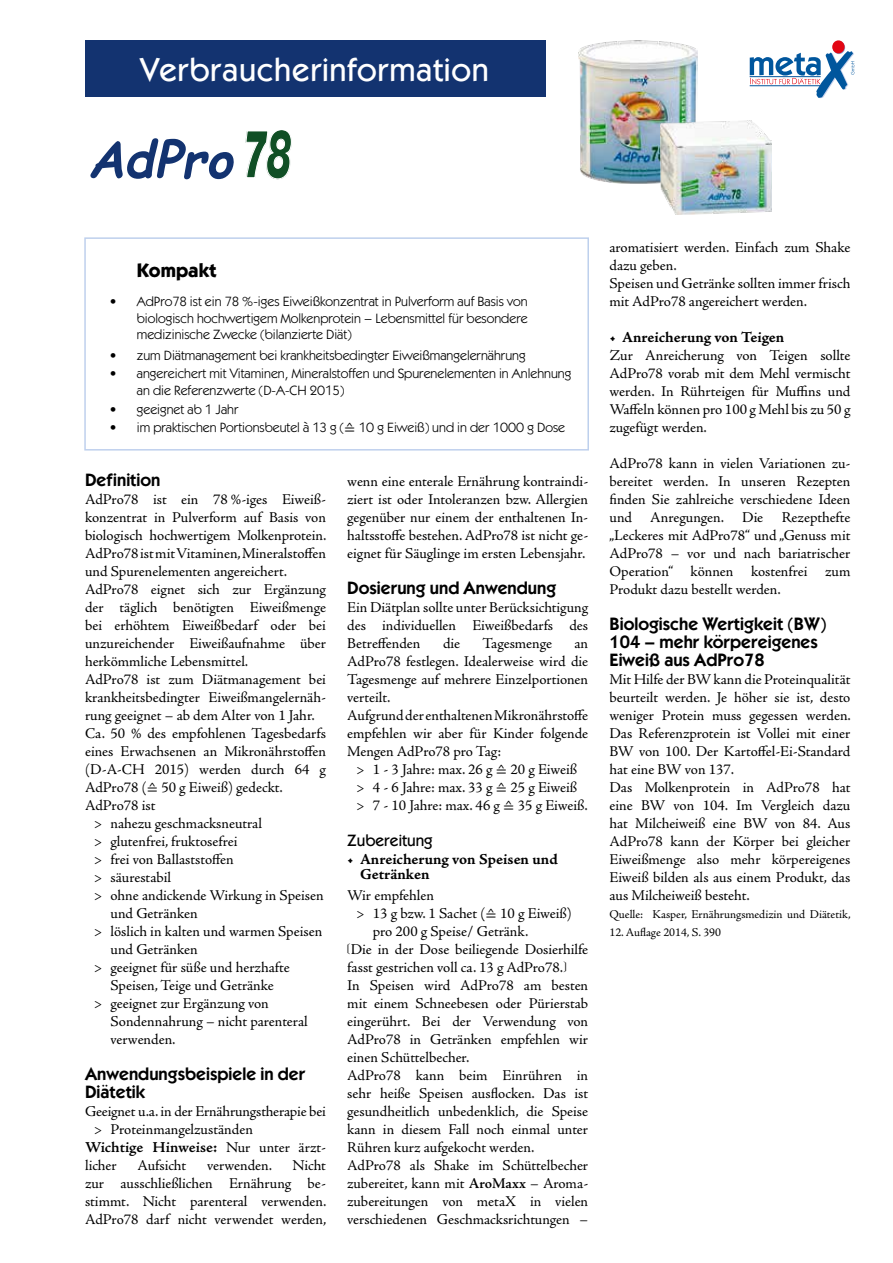
<style>
.page{position:relative;width:893px;height:1263px;background:#fff}
.page>*{position:absolute;margin:0;border:0;box-sizing:border-box;transform-origin:0 0}
.t1{font:italic 700 50.55px "Comic Sans MS";color:#133370}
.t2{font:33px "Kabel Medium ITC";letter-spacing:.02em;color:#fff}
.t3{font:19.5px "Kabel Bold ITC";color:#000}
.t4{font:18px/18px "Kabel Demi ITC";color:#000}
.t5{font:16.5px "Kabel Medium ITC";color:#000}
.t6{font:15px/18px "Adobe Jenson Pro";color:#000;text-align:justify}
.t7{font:15px/15px "Adobe Jenson Pro Bold Capt";letter-spacing:-.005em;color:#000}
.t8{font:15px "Adobe Jenson Pro Semibold Capt";letter-spacing:-.005em;color:#000}
.t9{font:13.5px/16.5px "Kabel Book ITC";color:#000;text-align:justify}
.t10{font:12px "Adobe Jenson Pro";color:#000}
.s1{font-family:"Sans Poster Black";font-weight:400;font-size:70.2px;color:#104f25}
.s2{font-family:"Cambria Math";font-size:15px}
.s3{font-family:"Cambria Math"}
.s4{font-family:"Adobe Jenson Pro"}
.s5{font-weight:600}
</style>
<div class="page">
<div style="left:84px;top:237px;width:505px;height:214px;border:2px solid #bed0ed"></div>
<div style="left:85px;top:40px;width:460px;height:57px;background:#133370"></div>
<div style="left:833px;top:41px;width:12px;height:13px;background:#a3aad1;border-radius:50%"></div>
<div style="left:832px;top:40px;width:13px;height:13px;background:#e30613;border-radius:50%"></div>
<svg style="left:750px;top:51px;width:105px;height:47px"></svg>
<img style="left:578px;top:40px;width:119px;height:144px">
<img style="left:660px;top:120px;width:111px;height:95px">
<h2 class="t2" style="left:140px;top:49px;width:350px">Verbraucherinformation</h2>
<h1 class="t1" style="left:88px;top:122px;width:204px">AdPro <span class="s1">78</span></h1>
<h3 class="t3" style="left:137px;top:258px;width:81px">Kompakt</h3>
<p class="t9" style="left:137px;top:293px;width:392px;text-indent:-27px">• AdPro78 ist ein 78 %-iges Eiweißkonzentrat in Pulverform auf Basis von biologisch hochwertigem Molkenprotein – Lebensmittel für besondere medizinische Zwecke (bilanzierte Diät)</p>
<p class="t9" style="left:110px;top:347px;width:417px">• zum Diätmanagement bei krankheitsbedingter Eiweißmangelernährung</p>
<p class="t9" style="left:137px;top:365px;width:436px;text-indent:-27px">• angereichert mit Vitaminen, Mineralstoffen und Spurenelementen in Anlehnung an die Referenzwerte (D-A-CH 2015)</p>
<p class="t9" style="left:110px;top:401px;width:130px">• geeignet ab 1 Jahr</p>
<p class="t9" style="left:110px;top:419px;width:457px">• im praktischen Portionsbeutel à 13 g (<span class="s2">≙</span> 10 g Eiweiß) und in der 1000 g Dose</p>
<p class="t4" style="left:85px;top:471px;width:77px">Definition</p>
<p class="t6" style="left:85px;top:491px;width:242px">AdPro78 ist ein 78 %-iges Eiweiß-</p>
<p class="t6" style="left:85px;top:509px;width:242px">konzentrat in Pulverform auf Basis von</p>
<p class="t6" style="left:85px;top:527px;width:243px">biologisch hochwertigem Molkenprotein.</p>
<p class="t6" style="left:85px;top:545px;width:242px">AdPro78 ist mit Vitaminen, Mineralstoffen</p>
<p class="t6" style="left:85px;top:563px;width:204px">und Spurenelementen angereichert.</p>
<p class="t6" style="left:85px;top:581px;width:242px">AdPro78 eignet sich zur Ergänzung</p>
<p class="t6" style="left:85px;top:599px;width:242px">der täglich benötigten Eiweißmenge</p>
<p class="t6" style="left:85px;top:617px;width:242px">bei erhöhtem Eiweißbedarf oder bei</p>
<p class="t6" style="left:85px;top:635px;width:242px">unzureichender Eiweißaufnahme über</p>
<p class="t6" style="left:85px;top:653px;width:165px">herkömmliche Lebensmittel.</p>
<p class="t6" style="left:85px;top:671px;width:242px">AdPro78 ist zum Diätmanagement bei</p>
<p class="t6" style="left:85px;top:689px;width:242px">krankheitsbedingter Eiweißmangelernäh-</p>
<p class="t6" style="left:85px;top:707px;width:231px">rung geeignet – ab dem Alter von 1 Jahr.</p>
<p class="t6" style="left:85px;top:725px;width:242px">Ca. 50 % des empfohlenen Tagesbedarfs</p>
<p class="t6" style="left:85px;top:743px;width:242px">eines Erwachsenen an Mikronährstoffen</p>
<p class="t6" style="left:85px;top:761px;width:242px">(D-A-CH 2015) werden durch 64 g</p>
<p class="t6" style="left:85px;top:779px;width:199px">AdPro78 (<span class="s3">≙</span> 50 g Eiweiß) gedeckt.</p>
<p class="t6" style="left:85px;top:797px;width:72px">AdPro78 ist</p>
<p class="t6" style="left:94px;top:815px;width:170px">&gt; nahezu geschmacksneutral</p>
<p class="t6" style="left:94px;top:833px;width:145px">&gt; glutenfrei, fruktosefrei</p>
<p class="t6" style="left:94px;top:851px;width:142px">&gt; frei von Ballaststoffen</p>
<p class="t6" style="left:94px;top:869px;width:79px">&gt; säurestabil</p>
<p class="t6" style="left:94px;top:887px;width:232px">&gt; ohne andickende Wirkung in Speisen</p>
<p class="t6" style="left:111px;top:905px;width:89px">und Getränken</p>
<p class="t6" style="left:94px;top:923px;width:230px">&gt; löslich in kalten und warmen Speisen</p>
<p class="t6" style="left:111px;top:941px;width:89px">und Getränken</p>
<p class="t6" style="left:94px;top:959px;width:198px">&gt; geeignet für süße und herzhafte</p>
<p class="t6" style="left:111px;top:977px;width:165px">Speisen, Teige und Getränke</p>
<p class="t6" style="left:94px;top:995px;width:177px">&gt; geeignet zur Ergänzung von</p>
<p class="t6" style="left:111px;top:1013px;width:199px">Sondennahrung – nicht parenteral</p>
<p class="t6" style="left:111px;top:1031px;width:67px">verwenden.</p>
<p class="t4" style="left:85px;top:1065px;width:222px">Anwendungsbeispiele in der<br>Diätetik</p>
<p class="t6" style="left:94px;top:1103px;width:234px;text-indent:-9px">Geeignet u.a. in der Ernährungstherapie bei &gt; Proteinmangelzuständen</p>
<p class="t8" style="left:85px;top:1138px;width:242px">Wichtige Hinweise: <span class="s4">Nur unter ärzt-</span></p>
<p class="t6" style="left:85px;top:1157px;width:33px">licher</p>
<p class="t6" style="left:137px;top:1157px;width:50px">Aufsicht</p>
<p class="t6" style="left:207px;top:1157px;width:67px">verwenden.</p>
<p class="t6" style="left:85px;top:1157px;width:243px;text-indent:208px">Nicht zur ausschließlichen Ernährung be&shy;stimmt. Nicht parenteral verwenden.<br>AdPro78 darf nicht verwendet werden,</p>
<p class="t6" style="left:347px;top:473px;width:242px">wenn eine enterale Ernährung kontraindi&shy;ziert ist oder Intoleranzen bzw. Allergien gegenüber nur einem der enthaltenen In&shy;haltsstoffe bestehen. AdPro78 ist nicht ge&shy;eignet für Säuglinge im ersten Lebensjahr.</p>
<p class="t4" style="left:347px;top:579px;width:210px">Dosierung und Anwendung</p>
<p class="t6" style="left:347px;top:599px;width:242px">Ein Diätplan sollte unter Berücksichtigung des individuellen Eiweißbedarfs des Betreffenden</p>
<p class="t6" style="left:443px;top:635px;width:19px">die</p>
<p class="t6" style="left:482px;top:635px;width:71px">Tagesmenge</p>
<p class="t6" style="left:574px;top:635px;width:15px">an</p>
<p class="t6" style="left:347px;top:653px;width:242px">AdPro78 festlegen. Idealerweise wird die</p>
<p class="t6" style="left:347px;top:671px;width:242px">Tagesmenge auf mehrere Einzelportionen</p>
<p class="t6" style="left:347px;top:689px;width:45px">verteilt.</p>
<p class="t6" style="left:347px;top:707px;width:242px">Aufgrund der enthaltenen Mikronährstoffe</p>
<p class="t6" style="left:347px;top:725px;width:242px">empfehlen wir aber für Kinder folgende</p>
<p class="t6" style="left:347px;top:743px;width:156px">Mengen AdPro78 pro Tag:</p>
<p class="t6" style="left:356px;top:761px;width:223px">&gt; 1 - 3 Jahre: max. 26 g <span class="s3">≙</span> 20 g Eiweiß</p>
<p class="t6" style="left:356px;top:779px;width:223px">&gt; 4 - 6 Jahre: max. 33 g <span class="s3">≙</span> 25 g Eiweiß</p>
<p class="t6" style="left:356px;top:797px;width:233px">&gt; 7 - 10 Jahre: max. 46 g <span class="s3">≙</span> 35 g Eiweiß.</p>
<p class="t5" style="left:347px;top:830px;width:87px">Zubereitung</p>
<p class="t7" style="left:360px;top:852px;width:199px;text-indent:-13px">• Anreicherung von Speisen und<br>Getränken</p>
<p class="t6" style="left:347px;top:887px;width:88px">Wir empfehlen</p>
<p class="t6" style="left:356px;top:905px;width:218px">&gt; 13 g bzw. 1 Sachet (<span class="s3">≙</span> 10 g Eiweiß)</p>
<p class="t6" style="left:373px;top:923px;width:157px">pro 200 g Speise/ Getränk.</p>
<p class="t6" style="left:351px;top:941px;width:239px">Die in der Dose beiliegende Dosierhilfe</p>
<p class="t6" style="left:347px;top:959px;width:217px">fasst gestrichen voll ca. 13 g AdPro78.</p>
<p class="t6" style="left:347px;top:977px;width:242px">In Speisen wird AdPro78 am besten</p>
<p class="t6" style="left:347px;top:995px;width:242px">mit einem Schneebesen oder Pürierstab</p>
<p class="t6" style="left:347px;top:1013px;width:242px">eingerührt. Bei der Verwendung von</p>
<p class="t6" style="left:347px;top:1031px;width:242px">AdPro78 in Getränken empfehlen wir</p>
<p class="t6" style="left:347px;top:1049px;width:124px">einen Schüttelbecher.</p>
<p class="t6" style="left:347px;top:1067px;width:242px">AdPro78 kann beim Einrühren in</p>
<p class="t6" style="left:347px;top:1085px;width:242px">sehr heiße Speisen ausflocken. Das ist</p>
<p class="t6" style="left:347px;top:1103px;width:242px">gesundheitlich unbedenklich, die Speise</p>
<p class="t6" style="left:347px;top:1121px;width:242px">kann in diesem Fall noch einmal unter</p>
<p class="t6" style="left:347px;top:1139px;width:189px">Rühren kurz aufgekocht werden.</p>
<p class="t6" style="left:347px;top:1157px;width:242px">AdPro78 als Shake im Schüttelbecher</p>
<p class="t6" style="left:347px;top:1175px;width:242px">zubereitet, kann mit <span class="s5">AroMaxx</span> – Aroma-</p>
<p class="t6" style="left:347px;top:1193px;width:242px">zubereitungen von metaX in vielen</p>
<p class="t6" style="left:347px;top:1211px;width:242px">verschiedenen Geschmacksrichtungen –</p>
<p class="t6" style="left:609px;top:239px;width:242px;text-align:left">aromatisiert werden. Einfach zum Shake dazu geben.<br>Speisen und Getränke sollten immer frisch mit AdPro78 angereichert werden.</p>
<p class="t7" style="left:609px;top:330px;width:176px">• Anreicherung von Teigen</p>
<p class="t6" style="left:609px;top:347px;width:242px">Zur Anreicherung von Teigen sollte AdPro78 vorab mit dem Mehl vermischt werden. In Rührteigen für Muffins und Waffeln können pro 100 g Mehl bis zu 50 g zugefügt werden.</p>
<p class="t6" style="left:609px;top:455px;width:242px">AdPro78 kann in vielen Variationen zu&shy;bereitet werden. In unseren Rezepten finden Sie zahlreiche verschiedene Ideen und Anregungen. Die Rezepthefte „Leckeres mit AdPro78“ und „Genuss mit AdPro78 – vor und nach bariatrischer Operation“ können kostenfrei zum Produkt dazu bestellt werden.</p>
<p class="t4" style="left:609px;top:615px;width:218px">Biologische Wertigkeit (BW)<br>104 – mehr körpereigenes<br>Eiweiß aus AdPro78</p>
<p class="t6" style="left:609px;top:671px;width:243px;text-align:left">Mit Hilfe der BW kann die Proteinqualität beurteilt werden. Je höher sie ist, desto weniger Protein muss gegessen werden.<br>Das Referenzprotein ist Vollei mit einer BW von 100. Der Kartoffel-Ei-Standard hat eine BW von 137.<br>Das Molkenprotein in AdPro78 hat eine BW von 104. Im Vergleich dazu hat Milcheiweiß eine BW von 84. Aus AdPro78 kann der Körper bei gleicher Eiweißmenge also mehr körpereigenes Eiweiß bilden als aus einem Produkt, das aus Milcheiweiß besteht.</p>
<p class="t10" style="left:609px;top:907px;width:243px">Quelle: Kasper, Ernährungsmedizin und Diätetik,</p>
<p class="t10" style="left:609px;top:925px;width:113px">12. Auflage 2014, S. 390</p>
</div>
